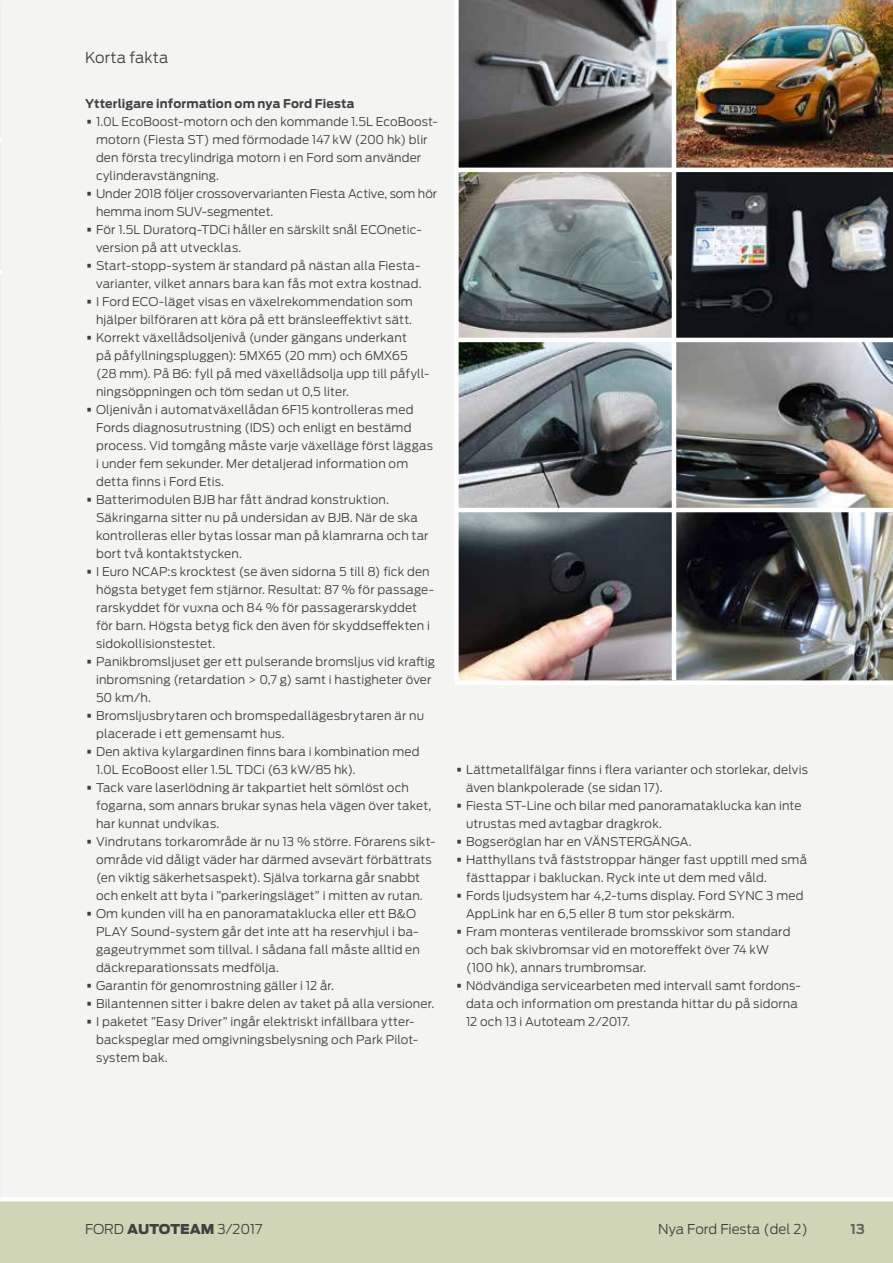
<style>
.page{position:relative;width:893px;height:1263px;background:#fff}
.page>*{position:absolute;margin:0;border:0;box-sizing:border-box;transform-origin:0 0}
.t1{font:300 15px "Ford Antenna";letter-spacing:.005em;color:#404040}
.t2{font:300 13.5px "Ford Antenna";color:#404040}
.t3{font:700 13.5px "Ford Antenna";color:#636362}
.t4{font:300 12px/18px "Ford Antenna";letter-spacing:.01em;color:#404040}
.t5{font:700 12px "Ford Antenna";letter-spacing:.01em;color:#404040}
.s1{font-size:24px}
.s2{font-weight:900}
</style>
<div class="page">
<div style="left:0;top:1199px;width:893px;height:64px;background:#d0d5b8"></div>
<div style="left:0;top:0;width:893px;height:1199px;background:#f4f4f3"></div>
<hr style="left:0;top:1197px;width:893px;height:4px;background:#fff">
<img style="left:459px;top:0;width:213px;height:168px">
<svg style="left:459px;top:172px;width:213px;height:166px;background:#808787"></svg>
<img style="left:459px;top:342px;width:212px;height:166px">
<img style="left:459px;top:512px;width:213px;height:168px">
<img style="left:676px;top:0;width:217px;height:168px">
<svg style="left:676px;top:172px;width:217px;height:166px;background:#36383d"></svg>
<img style="left:676px;top:342px;width:217px;height:166px">
<img style="left:676px;top:512px;width:217px;height:168px">
<div style="left:454px;top:0;width:5px;height:680px;background:#fff"></div>
<hr style="left:672px;top:0;width:4px;height:680px;background:#fff">
<hr style="left:455px;top:508px;width:438px;height:4px;background:#fff">
<hr style="left:455px;top:338px;width:438px;height:4px;background:#fff">
<hr style="left:455px;top:168px;width:438px;height:4px;background:#fff">
<div style="left:455px;top:680px;width:438px;height:5px;background:#fff"></div>
<p class="t1" style="left:85px;top:45px;width:85px">Korta fakta</p>
<p class="t5" style="left:85px;top:93px;width:271px">Ytterligare information om nya Ford Fiesta</p>
<p class="t4" style="left:96px;top:111px;width:343px;text-indent:-11px"><span class="s1">•</span> 1.0L EcoBoost-motorn och den kommande 1.5L EcoBoost&shy;motorn (Fiesta ST) med förmodade 147 kW (200 hk) blir den första trecylindriga motorn i en Ford som använder cylinderavstängning.</p>
<p class="t4" style="left:96px;top:183px;width:343px;text-indent:-11px"><span class="s1">•</span> Under 2018 följer crossovervarianten Fiesta Active, som hör hemma inom SUV-segmentet.</p>
<p class="t4" style="left:96px;top:219px;width:327px;text-indent:-11px"><span class="s1">•</span> För 1.5L Duratorq-TDCi håller en särskilt snål ECOnetic&shy;version på att utvecklas.</p>
<p class="t4" style="left:85px;top:255px;width:338px;text-align:right"><span class="s1">•</span> Start-stopp-system är standard på nästan alla Fiesta&shy;varianter, vilket annars bara kan fås mot extra kostnad.</p>
<p class="t4" style="left:85px;top:291px;width:329px;text-align:right"><span class="s1">•</span> I Ford ECO-läget visas en växelrekommendation som hjälper bilföraren att köra på ett bränsleeffektivt sätt.</p>
<p class="t4" style="left:96px;top:327px;width:335px;text-indent:-11px"><span class="s1">•</span> Korrekt växellådsoljenivå (under gängans underkant<br>på påfyllningspluggen): 5MX65 (20 mm) och 6MX65 (28 mm). På B6: fyll på med växellådsolja upp till påfyll&shy;ningsöppningen och töm sedan ut 0,5 liter.</p>
<p class="t4" style="left:96px;top:399px;width:339px;text-indent:-11px"><span class="s1">•</span> Oljenivån i automatväxellådan 6F15 kontrolleras med Fords diagnosutrustning (IDS) och enligt en bestämd process. Vid tomgång måste varje växelläge först läggas i under fem sekunder. Mer detaljerad information om detta finns i Ford Etis.</p>
<p class="t4" style="left:96px;top:489px;width:334px;text-indent:-11px"><span class="s1">•</span> Batterimodulen BJB har fått ändrad konstruktion.<br>Säkringarna sitter nu på undersidan av BJB. När de ska kontrolleras eller bytas lossar man på klamrarna och tar bort två kontaktstycken.</p>
<p class="t4" style="left:96px;top:561px;width:338px;text-indent:-11px"><span class="s1">•</span> I Euro NCAP:s krocktest (se även sidorna 5 till 8) fick den högsta betyget fem stjärnor. Resultat: 87 % för passage&shy;rarskyddet för vuxna och 84 % för passagerarskyddet för barn. Högsta betyg fick den även för skyddseffekten i sidokollisionstestet.</p>
<p class="t4" style="left:96px;top:651px;width:340px;text-indent:-11px"><span class="s1">•</span> Panikbromsljuset ger ett pulserande bromsljus vid kraftig inbromsning (retardation &gt; 0,7 g) samt i hastigheter över<br>50 km/h.</p>
<p class="t4" style="left:96px;top:705px;width:330px;text-indent:-11px"><span class="s1">•</span> Bromsljusbrytaren och bromspedallägesbrytaren är nu placerade i ett gemensamt hus.</p>
<p class="t4" style="left:96px;top:741px;width:325px;text-indent:-11px"><span class="s1">•</span> Den aktiva kylargardinen finns bara i kombination med<br>1.0L EcoBoost eller 1.5L TDCi (63 kW/85 hk).</p>
<p class="t4" style="left:96px;top:777px;width:337px;text-indent:-11px"><span class="s1">•</span> Tack vare laserlödning är takpartiet helt sömlöst och fogarna, som annars brukar synas hela vägen över taket, har kunnat undvikas.</p>
<p class="t4" style="left:96px;top:831px;width:341px;text-indent:-11px"><span class="s1">•</span> Vindrutans torkarområde är nu 13 % större. Förarens sikt&shy;område vid dåligt väder har därmed avsevärt förbättrats (en viktig säkerhetsaspekt). Själva torkarna går snabbt och enkelt att byta i ”parkeringsläget” i mitten av rutan.</p>
<p class="t4" style="left:96px;top:903px;width:325px;text-indent:-11px"><span class="s1">•</span> Om kunden vill ha en panoramataklucka eller ett B&amp;O PLAY Sound-system går det inte att ha reservhjul i ba&shy;gageutrymmet som tillval. I sådana fall måste alltid en däckreparationssats medfölja.</p>
<p class="t4" style="left:85px;top:975px;width:251px"><span class="s1">•</span> Garantin för genomrostning gäller i 12 år.</p>
<p class="t4" style="left:85px;top:993px;width:351px"><span class="s1">•</span> Bilantennen sitter i bakre delen av taket på alla versioner.</p>
<p class="t4" style="left:96px;top:1011px;width:324px;text-indent:-11px"><span class="s1">•</span> I paketet ”Easy Driver” ingår elektriskt infällbara ytter&shy;backspeglar med omgivningsbelysning och Park Pilot&shy;system bak.</p>
<p class="t4" style="left:466px;top:759px;width:343px;text-indent:-11px"><span class="s1">•</span> Lättmetallfälgar finns i flera varianter och storlekar, delvis även blankpolerade (se sidan 17).</p>
<p class="t4" style="left:466px;top:795px;width:337px;text-indent:-11px"><span class="s1">•</span> Fiesta ST-Line och bilar med panoramataklucka kan inte utrustas med avtagbar dragkrok.</p>
<p class="t4" style="left:455px;top:831px;width:238px"><span class="s1">•</span> Bogseröglan har en VÄNSTERGÄNGA.</p>
<p class="t4" style="left:466px;top:849px;width:343px;text-indent:-11px"><span class="s1">•</span> Hatthyllans två fäststroppar hänger fast upptill med små fästtappar i bakluckan. Ryck inte ut dem med våld.</p>
<p class="t4" style="left:466px;top:885px;width:339px;text-indent:-11px"><span class="s1">•</span> Fords ljudsystem har 4,2-tums display. Ford SYNC 3 med<br>AppLink har en 6,5 eller 8 tum stor pekskärm.</p>
<p class="t4" style="left:466px;top:921px;width:326px;text-indent:-11px"><span class="s1">•</span> Fram monteras ventilerade bromsskivor som standard och bak skivbromsar vid en motoreffekt över 74 kW (100 hk), annars trumbromsar.</p>
<p class="t4" style="left:466px;top:975px;width:336px;text-indent:-11px"><span class="s1">•</span> Nödvändiga servicearbeten med intervall samt fordons&shy;data och information om prestanda hittar du på sidorna<br>12 och 13 i Autoteam 2/2017.</p>
<p class="t2" style="left:85px;top:1218px;width:179px">FORD <span class="s2">AUTOTEAM</span> 3/2017</p>
<p class="t2" style="left:658px;top:1218px;width:151px">Nya Ford Fiesta (del 2)</p>
<p class="t3" style="left:850px;top:1217px;width:16px">13</p>
</div>
